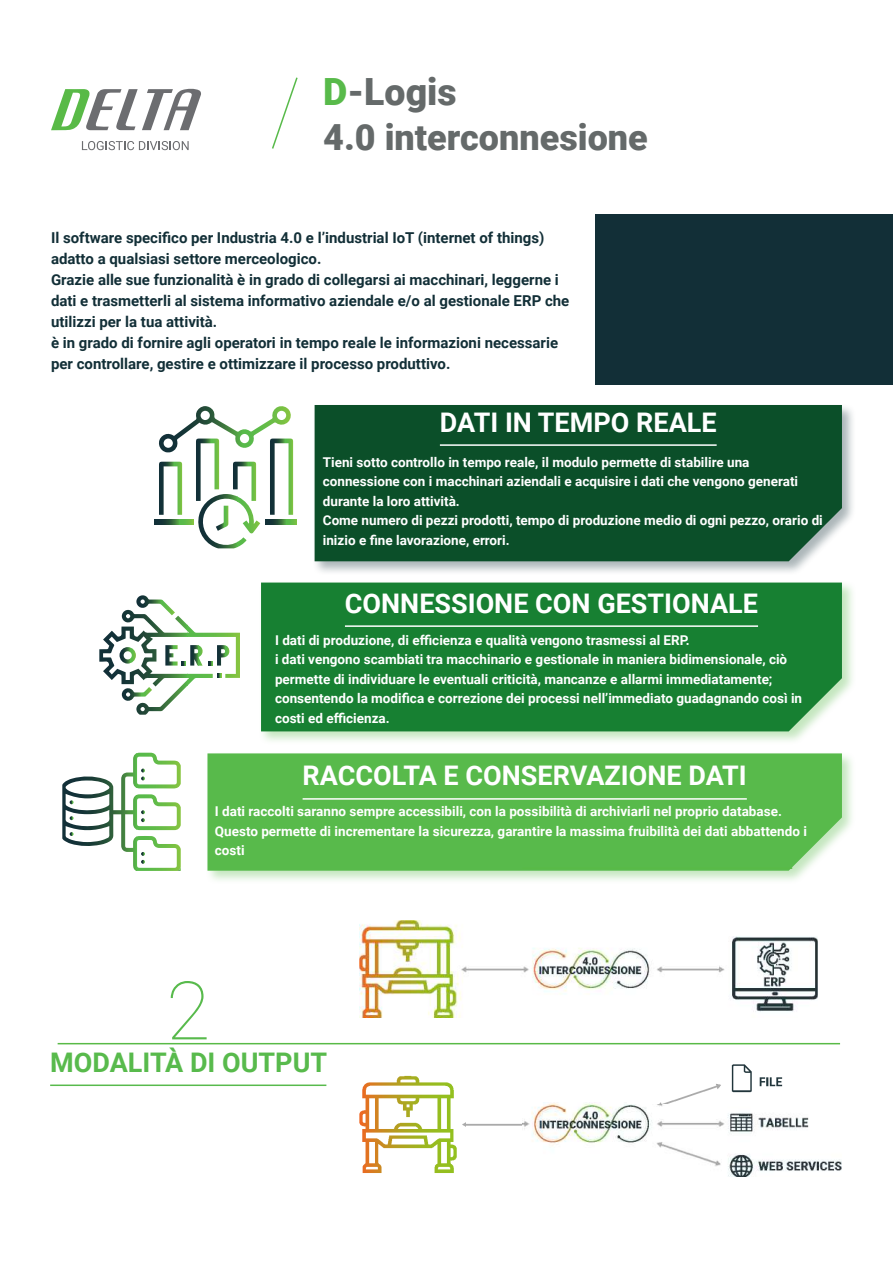
<style>
.page{position:relative;width:893px;height:1263px;background:#fff}
.page>*{position:absolute;margin:0;border:0;box-sizing:border-box;transform-origin:0 0}
.t1{font:100 81px "Roboto";color:#58ba4c}
.t2{font:900 37.5px "Roboto";color:#656a6a}
.t3{font:900 36px "Roboto";color:#656a6a}
.t4{font:700 27px "Roboto";color:#fff}
.t5{font:700 27px "Roboto";color:#58ba4c}
.t6{font:700 15px/21px "Roboto";color:#122f37}
.t7{font:700 13.5px/19.5px "Roboto";color:#fff}
.s1{color:#58ba4a}
</style>
<div class="page">
<hr style="left:50px;top:1084px;width:276px;height:2px;background:#58ba4c">
<div style="left:259px;top:580px;width:597px;height:166px;background:#58ba49;opacity:.35"></div>
<div style="left:261px;top:582px;width:581px;height:149px;background:#178032"></div>
<div style="left:205px;top:751px;width:651px;height:134px;background:#58ba49;opacity:.35"></div>
<div style="left:207px;top:753px;width:635px;height:118px;background:#58ba4b"></div>
<div style="left:595px;top:215px;width:298px;height:170px;background:#122f37"></div>
<svg style="left:272px;top:77px;width:26px;height:72px"></svg>
<hr style="left:58px;top:1043px;width:782px;height:1px;background:#59ba47">
<hr style="left:522px;top:867px;width:270px;height:2px;background:#59ba47">
<svg style="left:82px;top:141px;width:107px;height:9px"></svg>
<svg style="left:51px;top:88px;width:150px;height:42px"></svg>
<div style="left:312px;top:403px;width:544px;height:173px;background:#122f37;opacity:.35"></div>
<div style="left:315px;top:405px;width:527px;height:156px;background:#0b4f29"></div>
<hr style="left:440px;top:444px;width:277px;height:2px;background:#fff">
<hr style="left:345px;top:625px;width:413px;height:2px;background:#fff">
<hr style="left:303px;top:798px;width:444px;height:2px;background:#fff">
<img style="left:359px;top:921px;width:458px;height:96px">
<img style="left:360px;top:1075px;width:107px;height:98px">
<img style="left:521px;top:1102px;width:321px;height:75px">
<img style="left:627px;top:1064px;width:161px;height:39px">
<hr style="left:154px;top:520px;width:40px;height:4px;background:#123038">
<hr style="left:265px;top:520px;width:32px;height:4px;background:#72bf44">
<svg style="left:158px;top:406px;width:135px;height:142px"></svg>
<svg style="left:99px;top:595px;width:141px;height:120px"></svg>
<svg style="left:62px;top:753px;width:119px;height:118px"></svg>
<h2 class="t2" style="left:323px;top:65px;width:135px"><span class="s1">D</span>-Logis</h2>
<h3 class="t3" style="left:323px;top:112px;width:326px">4.0 interconnesione</h3>
<p class="t6" style="left:51px;top:227px;width:520px">Il software specifico per Industria 4.0 e l’industrial IoT (internet of things) adatto a qualsiasi settore merceologico.<br>Grazie alle sue funzionalità è in grado di collegarsi ai macchinari, leggerne i dati e trasmetterli al sistema informativo aziendale e/o al gestionale ERP che utilizzi per la tua attività.<br>è in grado di fornire agli operatori in tempo reale le informazioni necessarie per controllare, gestire e ottimizzare il processo produttivo.</p>
<h3 class="t4" style="left:440px;top:403px;width:278px">DATI IN TEMPO REALE</h3>
<p class="t7" style="left:323px;top:452px;width:501px">Tieni sotto controllo in tempo reale, il modulo permette di stabilire una connessione con i macchinari aziendali e acquisire i dati che vengono generati durante la loro attività.<br>Come numero di pezzi prodotti, tempo di produzione medio di ogni pezzo, orario di inizio e fine lavorazione, errori.</p>
<h3 class="t4" style="left:345px;top:584px;width:415px">CONNESSIONE CON GESTIONALE</h3>
<p class="t7" style="left:275px;top:630px;width:529px">I dati di produzione, di efficienza e qualità vengono trasmessi al ERP.<br>i dati vengono scambiati tra macchinario e gestionale in maniera bidimensionale, ciò permette di individuare le eventuali criticità, mancanze e allarmi immediatamente; consentendo la modifica e correzione dei processi nell’immediato guadagnando così in costi ed efficienza.</p>
<h3 class="t4" style="left:303px;top:757px;width:446px">RACCOLTA E CONSERVAZIONE DATI</h3>
<p class="t7" style="left:215px;top:801px;width:594px">I dati raccolti saranno sempre accessibili, con la possibilità di archiviarli nel proprio database.<br>Questo permette di incrementare la sicurezza, garantire la massima fruibilità dei dati abbattendo i costi</p>
<h1 class="t1" style="left:166px;top:954px;width:46px">2</h1>
<h3 class="t5" style="left:50px;top:1043px;width:279px">MODALITÀ DI OUTPUT</h3>
</div>
